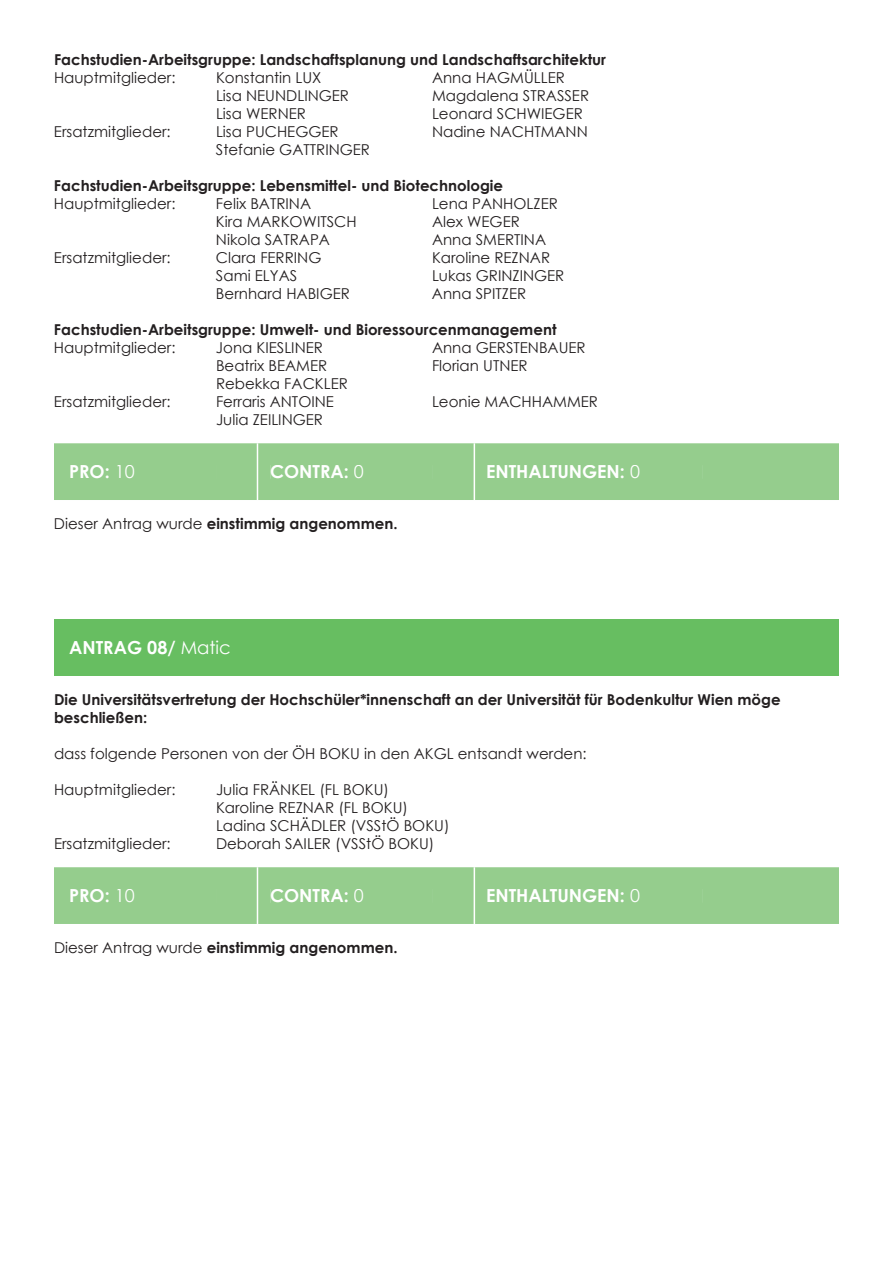
<style>
.page{position:relative;width:893px;height:1263px;background:#fff}
.page>*{position:absolute;margin:0;border:0;box-sizing:border-box;transform-origin:0 0}
.t1{font:700 18px "Century Gothic";color:#fff}
.t2{font:15px/18px "Century Gothic";color:#231f20}
.t3{font:700 15px/18px "Century Gothic";color:#231f20}
.s1{font-weight:400}
</style>
<div class="page">
<div style="left:54px;top:443px;width:785px;height:57px;background:#95cd8d"></div>
<div style="left:54px;top:465px;width:56px;height:14px;background:#95cd8d"></div>
<div style="left:117px;top:465px;width:99px;height:14px;background:#95cd8d"></div>
<div style="left:271px;top:465px;width:78px;height:14px;background:#95cd8d"></div>
<div style="left:354px;top:465px;width:78px;height:14px;background:#95cd8d"></div>
<div style="left:487px;top:465px;width:138px;height:14px;background:#95cd8d"></div>
<div style="left:631px;top:465px;width:71px;height:14px;background:#95cd8d"></div>
<hr style="left:257px;top:443px;width:1px;height:57px;background:#fff">
<hr style="left:474px;top:443px;width:1px;height:57px;background:#fff">
<div style="left:54px;top:619px;width:785px;height:57px;background:#67be61"></div>
<div style="left:54px;top:867px;width:785px;height:57px;background:#95cd8d"></div>
<div style="left:54px;top:889px;width:56px;height:14px;background:#95cd8d"></div>
<div style="left:117px;top:889px;width:99px;height:14px;background:#95cd8d"></div>
<div style="left:271px;top:889px;width:78px;height:14px;background:#95cd8d"></div>
<div style="left:354px;top:889px;width:78px;height:14px;background:#95cd8d"></div>
<div style="left:487px;top:889px;width:138px;height:14px;background:#95cd8d"></div>
<div style="left:631px;top:889px;width:71px;height:14px;background:#95cd8d"></div>
<hr style="left:257px;top:867px;width:1px;height:57px;background:#fff">
<hr style="left:474px;top:867px;width:1px;height:57px;background:#fff">
<p class="t3" style="left:54px;top:50px;width:553px">Fachstudien-Arbeitsgruppe: Landschaftsplanung und Landschaftsarchitektur</p>
<p class="t2" style="left:54px;top:69px;width:123px">Hauptmitglieder:</p>
<p class="t2" style="left:216px;top:69px;width:107px">Konstantin LUX</p>
<p class="t2" style="left:432px;top:69px;width:134px">Anna HAGMÜLLER</p>
<p class="t2" style="left:216px;top:87px;width:135px">Lisa NEUNDLINGER</p>
<p class="t2" style="left:432px;top:87px;width:159px">Magdalena STRASSER</p>
<p class="t2" style="left:216px;top:105px;width:91px">Lisa WERNER</p>
<p class="t2" style="left:432px;top:105px;width:152px">Leonard SCHWIEGER</p>
<p class="t2" style="left:54px;top:123px;width:118px">Ersatzmitglieder:</p>
<p class="t2" style="left:216px;top:123px;width:124px">Lisa PUCHEGGER</p>
<p class="t2" style="left:432px;top:123px;width:157px">Nadine NACHTMANN</p>
<p class="t2" style="left:216px;top:141px;width:156px">Stefanie GATTRINGER</p>
<p class="t3" style="left:54px;top:176px;width:451px">Fachstudien-Arbeitsgruppe: Lebensmittel- und Biotechnologie</p>
<p class="t2" style="left:54px;top:195px;width:123px">Hauptmitglieder:</p>
<p class="t2" style="left:216px;top:195px;width:97px">Felix BATRINA</p>
<p class="t2" style="left:432px;top:195px;width:127px">Lena PANHOLZER</p>
<p class="t2" style="left:216px;top:213px;width:142px">Kira MARKOWITSCH</p>
<p class="t2" style="left:432px;top:213px;width:89px">Alex WEGER</p>
<p class="t2" style="left:216px;top:231px;width:116px">Nikola SATRAPA</p>
<p class="t2" style="left:432px;top:231px;width:116px">Anna SMERTINA</p>
<p class="t2" style="left:54px;top:249px;width:118px">Ersatzmitglieder:</p>
<p class="t2" style="left:216px;top:249px;width:107px">Clara FERRING</p>
<p class="t2" style="left:432px;top:249px;width:120px">Karoline REZNAR</p>
<p class="t2" style="left:216px;top:267px;width:83px">Sami ELYAS</p>
<p class="t2" style="left:432px;top:267px;width:134px">Lukas GRINZINGER</p>
<p class="t2" style="left:216px;top:285px;width:135px">Bernhard HABIGER</p>
<p class="t2" style="left:432px;top:285px;width:96px">Anna SPITZER</p>
<p class="t3" style="left:54px;top:320px;width:504px">Fachstudien-Arbeitsgruppe: Umwelt- und Bioressourcenmanagement</p>
<p class="t2" style="left:54px;top:339px;width:123px">Hauptmitglieder:</p>
<p class="t2" style="left:216px;top:339px;width:108px">Jona KIESLINER</p>
<p class="t2" style="left:432px;top:339px;width:155px">Anna GERSTENBAUER</p>
<p class="t2" style="left:216px;top:357px;width:113px">Beatrix BEAMER</p>
<p class="t2" style="left:432px;top:357px;width:97px">Florian UTNER</p>
<p class="t2" style="left:216px;top:375px;width:133px">Rebekka FACKLER</p>
<p class="t2" style="left:54px;top:393px;width:118px">Ersatzmitglieder:</p>
<p class="t2" style="left:216px;top:393px;width:119px">Ferraris ANTOINE</p>
<p class="t2" style="left:432px;top:393px;width:167px">Leonie MACHHAMMER</p>
<p class="t2" style="left:216px;top:411px;width:109px">Julia ZEILINGER</p>
<p class="t1" style="left:69px;top:458px;width:67px">PRO: <span class="s1">10</span></p>
<p class="t1" style="left:270px;top:458px;width:95px">CONTRA: <span class="s1">0</span></p>
<p class="t1" style="left:486px;top:458px;width:155px">ENTHALTUNGEN: <span class="s1">0</span></p>
<p class="t3" style="left:54px;top:514px;width:345px"><span class="s1">Dieser Antrag wurde</span> einstimmig angenommen.</p>
<p class="t1" style="left:69px;top:634px;width:163px">ANTRAG 08/ <span class="s1">Matic</span></p>
<p class="t3" style="left:54px;top:690px;width:728px">Die Universitätsvertretung der Hochschüler*innenschaft an der Universität für Bodenkultur Wien möge beschließen:</p>
<p class="t2" style="left:54px;top:745px;width:534px">dass folgende Personen von der ÖH BOKU in den AKGL entsandt werden:</p>
<p class="t2" style="left:54px;top:781px;width:123px">Hauptmitglieder:</p>
<p class="t2" style="left:216px;top:781px;width:235px">Julia FRÄNKEL (FL BOKU)<br>Karoline REZNAR (FL BOKU)<br>Ladina SCHÄDLER (VSStÖ BOKU)</p>
<p class="t2" style="left:54px;top:835px;width:118px">Ersatzmitglieder:</p>
<p class="t2" style="left:216px;top:835px;width:220px">Deborah SAILER (VSStÖ BOKU)</p>
<p class="t1" style="left:69px;top:882px;width:67px">PRO: <span class="s1">10</span></p>
<p class="t1" style="left:270px;top:882px;width:95px">CONTRA: <span class="s1">0</span></p>
<p class="t1" style="left:486px;top:882px;width:155px">ENTHALTUNGEN: <span class="s1">0</span></p>
<p class="t3" style="left:54px;top:938px;width:345px"><span class="s1">Dieser Antrag wurde</span> einstimmig angenommen.</p>
</div>
